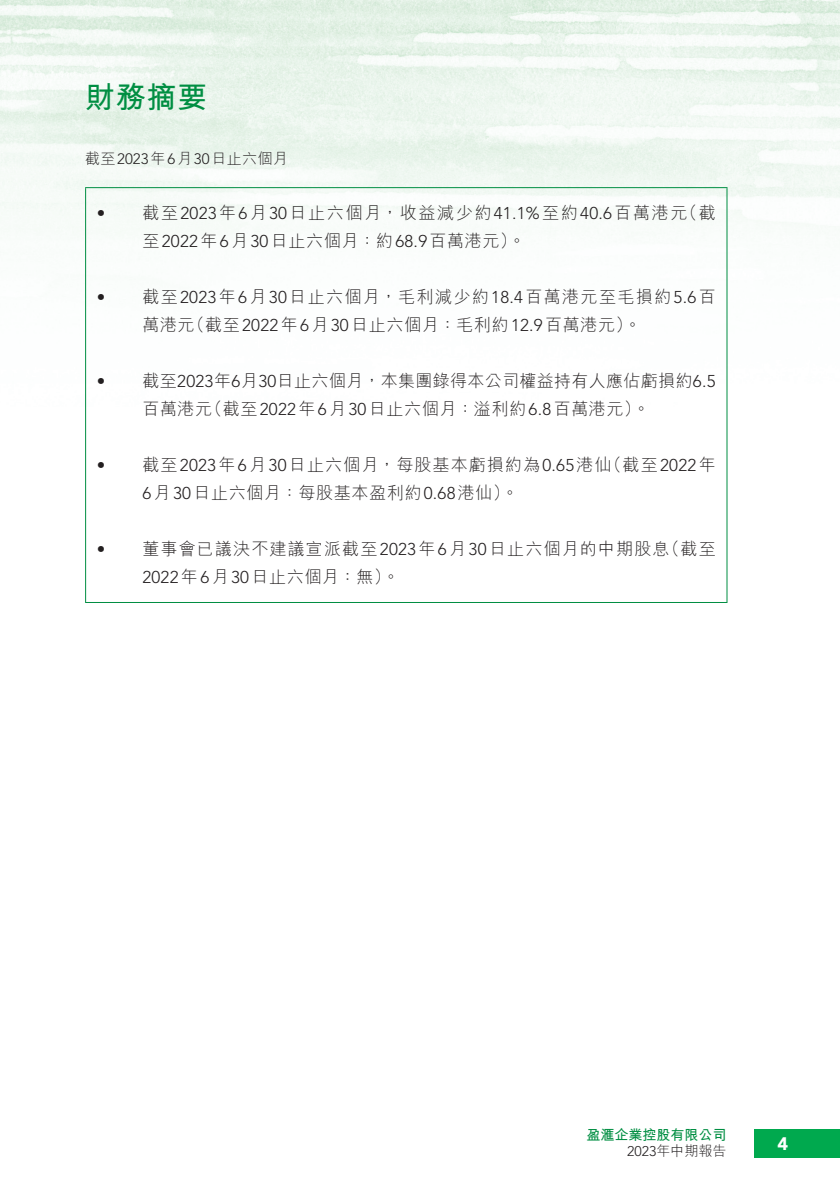
<style>
.page{position:relative;width:840px;height:1191px;background:#fff}
.page>*{position:absolute;margin:0;border:0;box-sizing:border-box;transform-origin:0 0}
.t1{font:700 30px "M Hei HK";color:#008e42}
.t2{font:900 18px "Avenir LT Std";color:#fff}
._00_txt{font:300 17px "M Hei HK";letter-spacing:.035em;color:#231f20}
._00_txt-2{font:300 17px "M Hei HK";letter-spacing:.08em;color:#231f20}
._00_txt-3{font:300 17px "M Hei HK";letter-spacing:.095em;color:#231f20}
._00_txt-4{font:300 17px "M Hei HK";letter-spacing:.07em;color:#231f20}
._00_txt-5{font:300 17px "M Hei HK";letter-spacing:.065em;color:#231f20}
._00_txt-6{font:300 17px "Avenir LT Std";color:#231f20}
.t3{font:300 15px "M Hei HK";letter-spacing:.02em;color:#231f20}
.t4{font:700 14px "M Hei HK";color:#008e42}
.t5{font:300 14px "M Hei HK";color:#231f20}
.s1{font-family:"Avenir LT Std"}
</style>
<div class="page">
<img style="left:0;top:0;width:839px;height:1158px">
<div style="left:754px;top:1129px;width:85px;height:28px;background:#00a94e"></div>
<hr style="left:85px;top:188px;width:1px;height:414px;background:#008e42">
<hr style="left:85px;top:187px;width:642px;height:1px;background:#008e42">
<hr style="left:726px;top:188px;width:1px;height:414px;background:#008e42">
<hr style="left:85px;top:602px;width:642px;height:1px;background:#008e42">
<p class="t1" style="left:85px;top:75px;width:123px">財務摘要</p>
<p class="t3" style="left:85px;top:151px;width:204px">截至<span class="s1">2023</span>年<span class="s1">6</span>月<span class="s1">30</span>日止六個月</p>
<p class="_00_txt-6" style="left:97px;top:203px;width:10px">•</p>
<p class="_00_txt" style="left:680px;top:204px;width:37px">（截</p>
<p class="_00_txt-3" style="left:142px;top:204px;width:546px">截至<span class="s1">2023</span>年<span class="s1">6</span>月<span class="s1">30</span>日止六個月，收益減少約<span class="s1">41.1%</span>至約<span class="s1">40.6</span>百萬港元</p>
<p class="_00_txt-6" style="left:97px;top:287px;width:10px">•</p>
<p class="_00_txt" style="left:142px;top:232px;width:384px">至<span class="s1">2022</span>年<span class="s1">6</span>月<span class="s1">30</span>日止六個月：約<span class="s1">68.9</span>百萬港元。(</p>
<p class="_00_txt-2" style="left:142px;top:288px;width:574px">截至<span class="s1">2023</span>年<span class="s1">6</span>月<span class="s1">30</span>日止六個月，毛利減少約<span class="s1">18.4</span>百萬港元至毛損約<span class="s1">5.6</span>百</p>
<p class="_00_txt" style="left:188px;top:316px;width:454px">（截至<span class="s1">2022</span>年<span class="s1">6</span>月<span class="s1">30</span>日止六個月：毛利約<span class="s1">12.9</span>百萬港元。(</p>
<p class="_00_txt" style="left:142px;top:316px;width:54px">萬港元</p>
<p class="_00_txt-6" style="left:97px;top:371px;width:10px">•</p>
<p class="_00_txt" style="left:142px;top:372px;width:574px">截至<span class="s1">2023</span>年月<span class="s1">6 30</span>日止六個月，本集團錄得本公司權益持有人應佔虧損約<span class="s1">6.5</span></p>
<p class="_00_txt" style="left:205px;top:400px;width:445px">（截至<span class="s1">2022</span>年<span class="s1">6</span>月<span class="s1">30</span>日止六個月：溢利約<span class="s1">6.8</span>百萬港元。(</p>
<p class="_00_txt" style="left:142px;top:400px;width:71px">百萬港元</p>
<p class="_00_txt-6" style="left:97px;top:455px;width:10px">•</p>
<p class="_00_txt" style="left:604px;top:456px;width:112px">（截至<span class="s1">2022</span>年</p>
<p class="_00_txt-5" style="left:142px;top:456px;width:470px">截至<span class="s1">2023</span>年<span class="s1">6</span>月<span class="s1">30</span>日止六個月，每股基本虧損約為<span class="s1">0.65</span>港仙</p>
<p class="_00_txt" style="left:142px;top:484px;width:377px"><span class="s1">6</span>月<span class="s1">30</span>日止六個月：每股基本盈利約<span class="s1">0.68</span>港仙。(</p>
<p class="_00_txt-6" style="left:97px;top:539px;width:10px">•</p>
<p class="_00_txt" style="left:662px;top:540px;width:54px">（截至</p>
<p class="_00_txt-4" style="left:142px;top:540px;width:528px">董事會已議決不建議宣派截至<span class="s1">2023</span>年<span class="s1">6</span>月<span class="s1">30</span>日止六個月的中期股息</p>
<p class="_00_txt" style="left:142px;top:568px;width:258px"><span class="s1">2022</span>年<span class="s1">6</span>月<span class="s1">30</span>日止六個月：無。(</p>
<p class="t4" style="left:586px;top:1124px;width:141px">盈滙企業控股有限公司</p>
<p class="t5" style="left:627px;top:1143px;width:101px"><span class="s1">2023</span>年中期報告</p>
<p class="t2" style="left:777px;top:1132px;width:12px">4</p>
</div>
